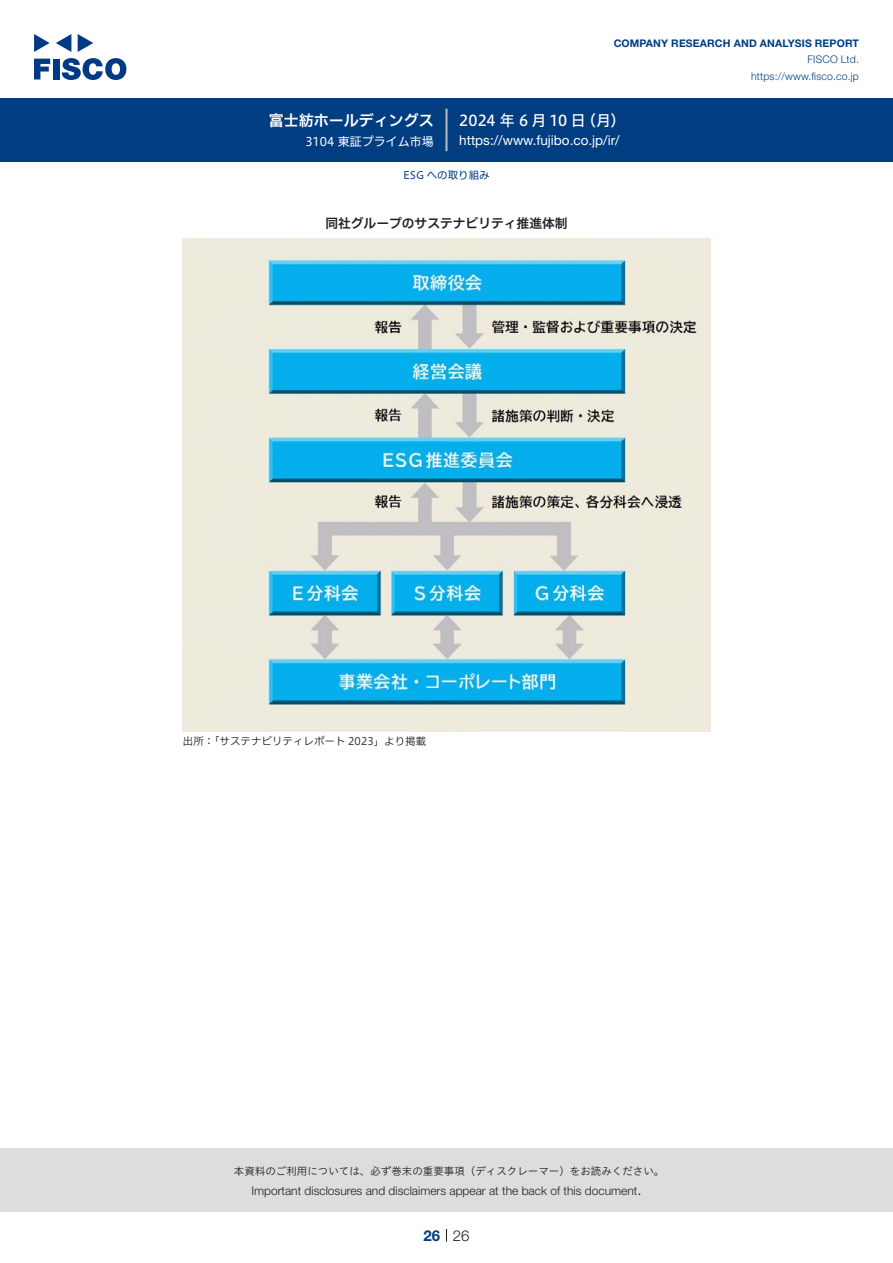
<style>
.page{position:relative;width:893px;height:1263px;background:#fff}
.page>*{position:absolute;margin:0;border:0;box-sizing:border-box;transform-origin:0 0}
.t1{font:15px "Hiragino UD Sans F Std N W5";color:#fff}
.t2{font:15px "Hiragino UD Sans F Std N W6";color:#fff}
.t3{font:300 15px "Helvetica Neue LT Std";color:#231f20}
.t4{font:700 15px "Helvetica Neue LT Std";color:#003d81}
.t5{font:13.5px "Helvetica Neue LT Std";color:#fff}
.チャートタイトル{font:12.75px "Hiragino UD Sans F Std N W6";color:#231f20}
.t6{font:300 12px "Helvetica Neue LT Std";color:#231f20}
.t7{font:12px "Hiragino UD Sans F Std N W4";color:#fff}
.t8{font:10.5px "Hiragino UD Sans Std W3";color:#231f20}
.t9{font:700 10.5px "Helvetica Neue LT Std";letter-spacing:.015em;color:#003d81}
.t10{font:300 10.5px/16.5px "Helvetica Neue LT Std";letter-spacing:.015em;color:#003d81;text-align:right}
.表組み基本スタイル{font:10.5px "Hiragino UD Sans F Std N W3";color:#231f20}
.ヘッダー{font:10.5px "Hiragino UD Sans F Std N W4";color:#003d81}
</style>
<div class="page">
<div style="left:0;top:1148px;width:893px;height:64px;background:#ddd"></div>
<svg style="left:34px;top:59px;width:16px;height:20px"></svg>
<div style="left:53px;top:59px;width:6px;height:20px;background:#003a83"></div>
<svg style="left:62px;top:58px;width:64px;height:22px"></svg>
<svg style="left:34px;top:34px;width:16px;height:18px"></svg>
<svg style="left:78px;top:34px;width:15px;height:18px"></svg>
<svg style="left:56px;top:34px;width:15px;height:18px"></svg>
<div style="left:0;top:98px;width:893px;height:64px;background:#003d81"></div>
<hr style="left:445px;top:109px;width:3px;height:42px;background:#b5b5b6">
<svg style="left:446px;top:1229px;width:1px;height:13px"></svg>
<img style="left:183px;top:238px;width:527px;height:494px">
<p class="t2" style="left:269px;top:109px;width:167px">富士紡ホールディングス</p>
<p class="t7" style="left:305px;top:132px;width:130px">3104 東証プライム市場</p>
<p class="t9" style="left:614px;top:37px;width:247px">COMPANY RESEARCH AND ANALYSIS REPORT</p>
<p class="t10" style="left:751px;top:51px;width:109px">FISCO Ltd. https://www.fisco.co j p.</p>
<p class="t1" style="left:581px;top:109px;width:46px">（月(</p>
<p class="t1" style="left:459px;top:109px;width:128px">2024 年 6 月 10 日</p>
<p class="t5" style="left:459px;top:132px;width:162px">https://www.fujibo. c o j p. /i r/</p>
<p class="ヘッダー" style="left:403px;top:167px;width:88px">ESG への取り組み</p>
<p class="チャートタイトル" style="left:325px;top:214px;width:244px">同社グループのサステナビリティ推進体制</p>
<p class="表組み基本スタイル" style="left:183px;top:733px;width:245px">出所「：サステナビリティレポート 2023」より掲載</p>
<p class="t8" style="left:234px;top:1163px;width:432px">本資料のご利用については、必ず巻末の重要事項（ディスクレーマー）をお読みください。</p>
<p class="t3" style="left:637px;top:1180px;width:6px">.</p>
<p class="t6" style="left:251px;top:1183px;width:387px">Important disclosures and disclaimers appear at the back of this document</p>
<p class="t4" style="left:423px;top:1226px;width:18px">26</p>
<p class="t3" style="left:453px;top:1226px;width:18px">26</p>
</div>
